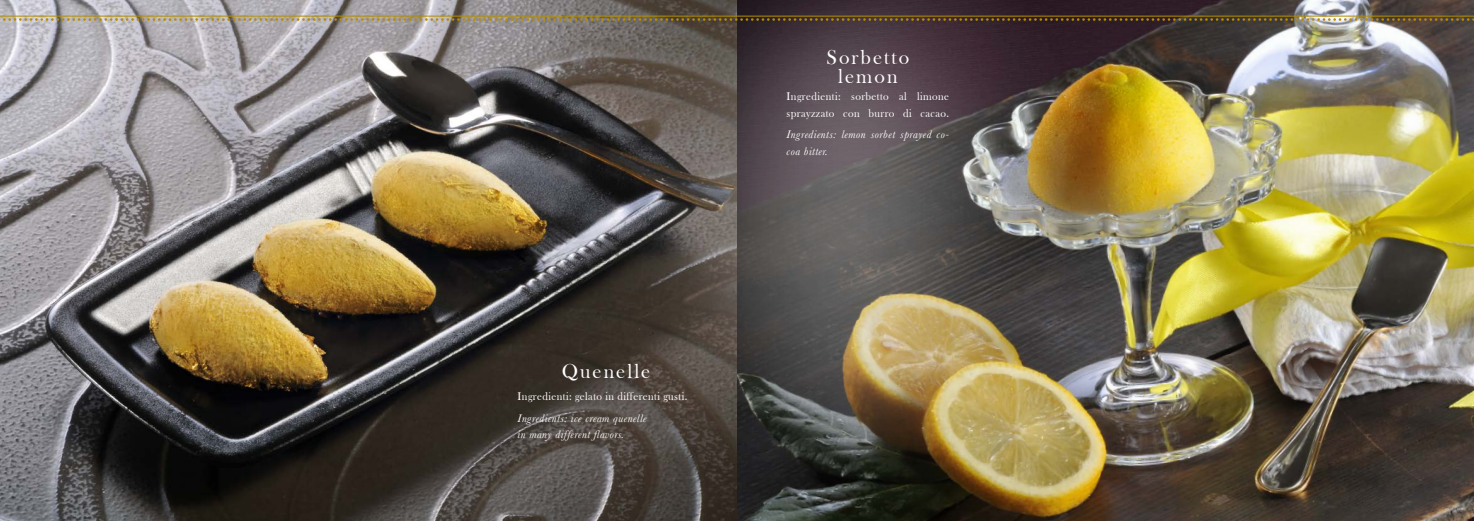
<style>
.page{position:relative;width:1474px;height:521px;background:#fff}
.page>*{position:absolute;margin:0;border:0;box-sizing:border-box;transform-origin:0 0}
.t1{font:20.65px/19.2px "Bask Old Face";letter-spacing:.1em;color:#fff;text-align:center}
.t2{font:italic 11.38px/16.4px "Baskerville";letter-spacing:.04em;color:#fff}
.t3{font:11.38px/16.4px "Bask Old Face";letter-spacing:.04em;color:#fff;scale:.95 1}
</style>
<div class="page">
<img style="left:0;top:0;width:1473px;height:521px">
<img style="left:575px;top:0;width:491px;height:521px">
<hr style="left:0;top:16px;width:1473px;height:1px;background:#b58d00">
<img style="left:0;top:18px;width:1474px;height:3px">
<h1 class="t1" style="left:562px;top:362px;width:90px">Quenelle</h1>
<p class="t3" style="left:517px;top:388px;width:180px">Ingredienti: gelato in differenti gusti.</p>
<p class="t2" style="left:517px;top:410px;width:131px">Ingredients: ice cream quenelle in many different flavors.</p>
<h1 class="t1" style="left:826px;top:48px;width:84px">Sorbetto lemon</h1>
<p class="t3" style="left:786px;top:88px;width:173px">Ingredienti: sorbetto al limone sprayzzato con burro di cacao.</p>
<p class="t2" style="left:786px;top:126px;width:164px">Ingredients: lemon sorbet sprayed co&shy;coa bitter.</p>
</div>
